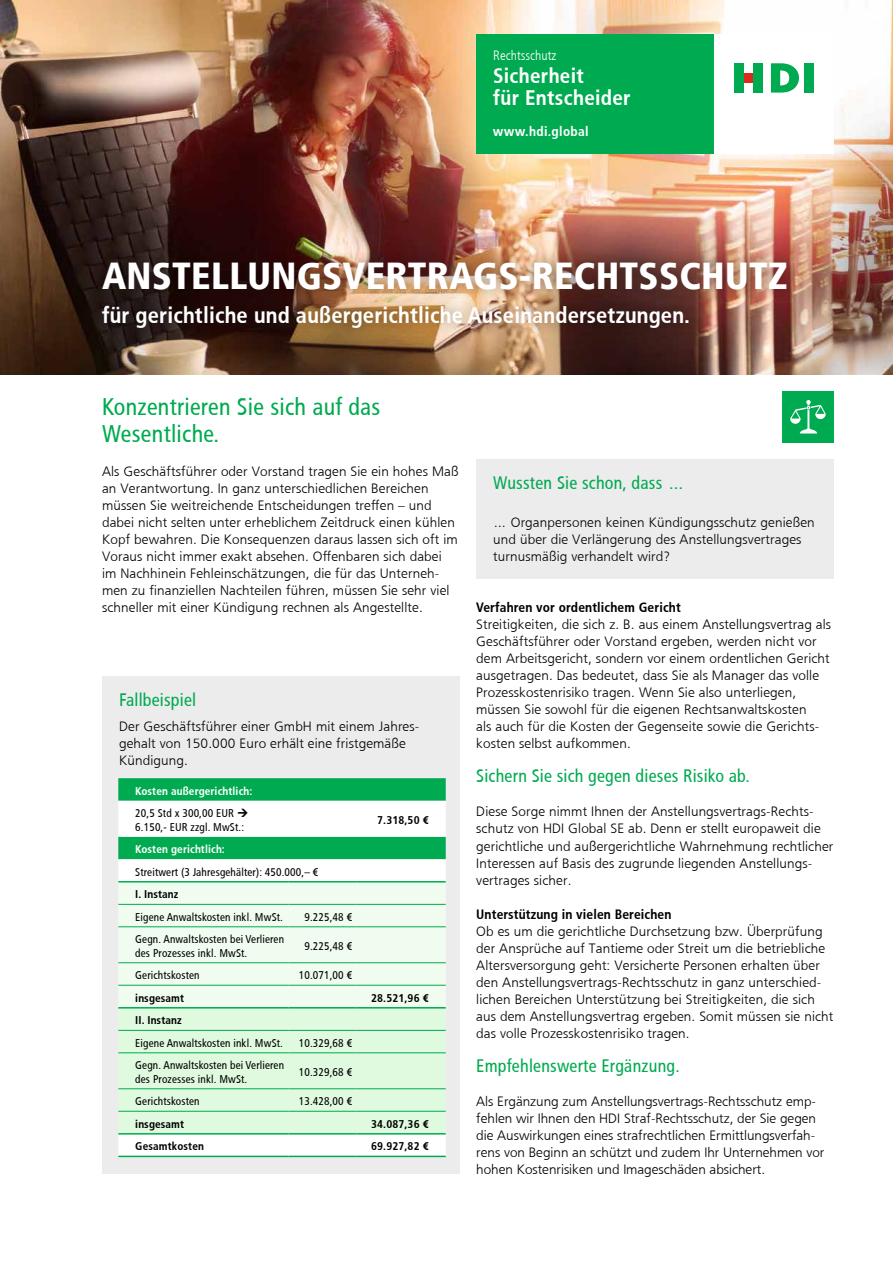
<style>
.page{position:relative;width:893px;height:1263px;background:#fff}
.page>*{position:absolute;margin:0;border:0;box-sizing:border-box;transform-origin:0 0}
.t1{font:37.5px "HDI Gerling Sans Cond Black";letter-spacing:.005em;color:#fff}
.t2{font:24px/27px "HDI Gerling Sans Cond Regular";letter-spacing:.01em;color:#00aa50}
.t3{font:22.5px "HDI Gerling Sans Cond Bold";letter-spacing:.005em;color:#fff}
.t4{font:21px/22.5px "HDI Gerling Sans Cond Bold";letter-spacing:.015em;color:#fff}
.t5{font:18px "HDI Gerling Sans Cond Regular";letter-spacing:.01em;color:#00aa50}
.t6{font:13.5px/17px "HDI Gerling Sans Light";letter-spacing:.01em;color:#000}
.t7{font:13.5px/17px "HDI Gerling Sans Light";letter-spacing:.01em;color:#010206}
.t8{font:13.5px "HDI Gerling Sans Cond Bold";letter-spacing:.01em;color:#000}
.t9{font:13.5px "HDI Gerling Sans Cond Bold";letter-spacing:.025em;color:#fff}
.t10{font:13.5px "HDI Gerling Sans Cond Light";color:#fff}
.t11{font:11.25px/13.5px "HDI Gerling Sans Cond Regular";letter-spacing:.01em;color:#000}
.t12{font:11.25px "HDI Gerling Sans Cond Bold";letter-spacing:.01em;color:#000}
.t13{font:11.25px "HDI Gerling Sans Cond Bold";letter-spacing:.01em;color:#fff}
</style>
<div class="page">
<img style="left:0;top:0;width:893px;height:374px">
<div style="left:90px;top:249px;width:710px;height:93px;background:#000;opacity:.4"></div>
<div style="left:476px;top:34px;width:238px;height:119px;background:#00aa50"></div>
<div style="left:714px;top:34px;width:119px;height:119px;background:#fff"></div>
<div style="left:744px;top:73px;width:9px;height:10px;background:#dd2a1b"></div>
<svg style="left:771px;top:63px;width:28px;height:30px"></svg>
<div style="left:804px;top:63px;width:10px;height:30px;background:#00aa50"></div>
<div style="left:753px;top:63px;width:10px;height:30px;background:#00aa50"></div>
<div style="left:734px;top:63px;width:10px;height:30px;background:#00aa50"></div>
<div style="left:782px;top:391px;width:51px;height:51px;background:#00aa50"></div>
<svg style="left:790px;top:400px;width:36px;height:33px"></svg>
<div style="left:476px;top:459px;width:357px;height:119px;background:#ececec"></div>
<div style="left:102px;top:676px;width:357px;height:498px;background:#ececec"></div>
<div style="left:118px;top:859px;width:328px;height:297px;background:#fff"></div>
<svg style="left:118px;top:882px;width:328px;height:251px"></svg>
<hr style="left:118px;top:881px;width:170px;height:1px;background:#00aa50">
<hr style="left:288px;top:881px;width:68px;height:1px;background:#00aa50">
<hr style="left:356px;top:881px;width:90px;height:1px;background:#00aa50">
<hr style="left:118px;top:1030px;width:170px;height:1px;background:#00aa50">
<hr style="left:288px;top:1030px;width:68px;height:1px;background:#00aa50">
<hr style="left:356px;top:1030px;width:90px;height:1px;background:#00aa50">
<hr style="left:118px;top:1052px;width:170px;height:1px;background:#00aa50">
<hr style="left:288px;top:1052px;width:68px;height:1px;background:#00aa50">
<hr style="left:356px;top:1052px;width:90px;height:1px;background:#00aa50">
<hr style="left:118px;top:1088px;width:170px;height:1px;background:#00aa50">
<hr style="left:288px;top:1088px;width:68px;height:1px;background:#00aa50">
<hr style="left:356px;top:1088px;width:90px;height:1px;background:#00aa50">
<hr style="left:118px;top:1111px;width:170px;height:1px;background:#00aa50">
<hr style="left:288px;top:1111px;width:68px;height:1px;background:#00aa50">
<hr style="left:356px;top:1111px;width:90px;height:1px;background:#00aa50">
<hr style="left:118px;top:904px;width:170px;height:1px;background:#00aa50">
<hr style="left:288px;top:904px;width:68px;height:1px;background:#00aa50">
<hr style="left:356px;top:904px;width:90px;height:1px;background:#00aa50">
<hr style="left:118px;top:926px;width:170px;height:1px;background:#00aa50">
<hr style="left:288px;top:926px;width:68px;height:1px;background:#00aa50">
<hr style="left:356px;top:926px;width:90px;height:1px;background:#00aa50">
<hr style="left:118px;top:962px;width:170px;height:1px;background:#00aa50">
<hr style="left:288px;top:962px;width:68px;height:1px;background:#00aa50">
<hr style="left:356px;top:962px;width:90px;height:1px;background:#00aa50">
<hr style="left:118px;top:985px;width:170px;height:1px;background:#00aa50">
<hr style="left:288px;top:985px;width:68px;height:1px;background:#00aa50">
<hr style="left:356px;top:985px;width:90px;height:1px;background:#00aa50">
<hr style="left:118px;top:1007px;width:170px;height:1px;background:#00aa50">
<hr style="left:288px;top:1007px;width:68px;height:1px;background:#00aa50">
<hr style="left:356px;top:1007px;width:90px;height:1px;background:#00aa50">
<hr style="left:118px;top:1133px;width:170px;height:1px;background:#00aa50">
<hr style="left:288px;top:1133px;width:68px;height:1px;background:#00aa50">
<hr style="left:356px;top:1133px;width:90px;height:1px;background:#00aa50">
<hr style="left:118px;top:1156px;width:170px;height:1px;background:#00aa50">
<hr style="left:288px;top:1156px;width:68px;height:1px;background:#00aa50">
<hr style="left:356px;top:1156px;width:90px;height:1px;background:#00aa50">
<svg style="left:118px;top:778px;width:328px;height:81px;background:#73d09e"></svg>
<p class="t10" style="left:493px;top:48px;width:65px">Rechtsschutz</p>
<h3 class="t4" style="left:493px;top:65px;width:139px">Sicherheit<br>für Entscheider</h3>
<p class="t9" style="left:493px;top:124px;width:97px">www.hdi.global</p>
<h1 class="t1" style="left:102px;top:253px;width:687px">ANSTELLUNGSVERTRAGS-RECHTSSCHUTZ</h1>
<h3 class="t3" style="left:102px;top:302px;width:589px">für gerichtliche und außergerichtliche Auseinandersetzungen.</h3>
<h2 class="t2" style="left:102px;top:394px;width:280px">Konzentrieren Sie sich auf das<br>Wesentliche.</h2>
<p class="t6" style="left:102px;top:463px;width:358px">Als Geschäftsführer oder Vorstand tragen Sie ein hohes Maß an Verantwortung. In ganz unterschiedlichen Bereichen müssen Sie weitreichende Entscheidungen treffen – und dabei nicht selten unter erheblichem Zeitdruck einen kühlen Kopf bewahren. Die Konsequenzen daraus lassen sich oft im Voraus nicht immer exakt absehen. Offenbaren sich dabei im Nachhinein Fehleinschätzungen, die für das Unterneh&shy;men zu finanziellen Nachteilen führen, müssen Sie sehr viel schneller mit einer Kündigung rechnen als Angestellte.</p>
<h3 class="t5" style="left:119px;top:689px;width:79px">Fallbeispiel</h3>
<p class="t6" style="left:119px;top:718px;width:302px">Der Geschäftsführer einer GmbH mit einem Jahres&shy;gehalt von 150.000 Euro erhält eine fristgemäße<br>Kündigung.</p>
<p class="t13" style="left:135px;top:784px;width:119px">Kosten außergerichtlich:</p>
<p class="t11" style="left:135px;top:807px;width:110px">20,5 Std x 300,00 EUR<br>6.150,- EUR zzgl. MwSt.:</p>
<p class="t12" style="left:377px;top:814px;width:53px">7.318,50 €</p>
<p class="t13" style="left:135px;top:843px;width:91px">Kosten gerichtlich:</p>
<p class="t11" style="left:135px;top:865px;width:185px">Streitwert (3 Jahresgehälter): 450.000,– €</p>
<p class="t12" style="left:135px;top:888px;width:45px">I. Instanz</p>
<p class="t11" style="left:135px;top:910px;width:149px">Eigene Anwaltskosten inkl. MwSt.</p>
<p class="t11" style="left:304px;top:910px;width:49px">9.225,48 €</p>
<p class="t11" style="left:135px;top:933px;width:150px">Gegn. Anwaltskosten bei Verlieren des Prozesses inkl. MwSt.</p>
<p class="t11" style="left:304px;top:939px;width:49px">9.225,48 €</p>
<p class="t11" style="left:135px;top:969px;width:66px">Gerichtskosten</p>
<p class="t11" style="left:299px;top:969px;width:55px">10.071,00 €</p>
<p class="t12" style="left:135px;top:991px;width:50px">insgesamt</p>
<p class="t12" style="left:371px;top:991px;width:59px">28.521,96 €</p>
<p class="t12" style="left:135px;top:1014px;width:48px">II. Instanz</p>
<p class="t11" style="left:135px;top:1036px;width:149px">Eigene Anwaltskosten inkl. MwSt.</p>
<p class="t11" style="left:299px;top:1036px;width:55px">10.329,68 €</p>
<p class="t11" style="left:135px;top:1059px;width:150px">Gegn. Anwaltskosten bei Verlieren des Prozesses inkl. MwSt.</p>
<p class="t11" style="left:299px;top:1065px;width:55px">10.329,68 €</p>
<p class="t11" style="left:135px;top:1095px;width:66px">Gerichtskosten</p>
<p class="t11" style="left:299px;top:1095px;width:55px">13.428,00 €</p>
<p class="t12" style="left:135px;top:1117px;width:50px">insgesamt</p>
<p class="t12" style="left:371px;top:1117px;width:59px">34.087,36 €</p>
<p class="t12" style="left:135px;top:1140px;width:70px">Gesamtkosten</p>
<p class="t12" style="left:371px;top:1140px;width:59px">69.927,82 €</p>
<h3 class="t5" style="left:493px;top:472px;width:193px">Wussten Sie schon, dass …</h3>
<p class="t7" style="left:493px;top:514px;width:323px">… Organpersonen keinen Kündigungsschutz genießen und über die Verlängerung des Anstellungsvertrages turnusmäßig verhandelt wird?</p>
<p class="t8" style="left:476px;top:600px;width:206px">Verfahren vor ordentlichem Gericht</p>
<p class="t6" style="left:476px;top:616px;width:356px">Streitigkeiten, die sich z. B. aus einem Anstellungsvertrag als Geschäftsführer oder Vorstand ergeben, werden nicht vor dem Arbeitsgericht, sondern vor einem ordentlichen Gericht ausgetragen. Das bedeutet, dass Sie als Manager das volle Prozesskostenrisiko tragen. Wenn Sie also unterliegen, müssen Sie sowohl für die eigenen Rechtsanwaltskosten<br>als auch für die Kosten der Gegenseite sowie die Gerichts&shy;kosten selbst aufkommen.</p>
<h3 class="t5" style="left:476px;top:766px;width:275px">Sichern Sie sich gegen dieses Risiko ab.</h3>
<p class="t6" style="left:476px;top:803px;width:359px">Diese Sorge nimmt Ihnen der Anstellungsvertrags-Rechts&shy;schutz von HDI Global SE ab. Denn er stellt europaweit die gerichtliche und außergerichtliche Wahrnehmung rechtlicher Interessen auf Basis des zugrunde liegenden Anstellungs&shy;vertrages sicher.</p>
<p class="t8" style="left:476px;top:906px;width:197px">Unterstützung in vielen Bereichen</p>
<p class="t6" style="left:476px;top:922px;width:359px">Ob es um die gerichtliche Durchsetzung bzw. Überprüfung der Ansprüche auf Tantieme oder Streit um die betriebliche Altersversorgung geht: Versicherte Personen erhalten über den Anstellungsvertrags-Rechtsschutz in ganz unterschied&shy;lichen Bereichen Unterstützung bei Streitigkeiten, die sich aus dem Anstellungsvertrag ergeben. Somit müssen sie nicht das volle Prozesskostenrisiko tragen.</p>
<h3 class="t5" style="left:476px;top:1055px;width:205px">Empfehlenswerte Ergänzung.</h3>
<p class="t6" style="left:476px;top:1092px;width:350px">Als Ergänzung zum Anstellungsvertrags-Rechtsschutz emp&shy;fehlen wir Ihnen den HDI Straf-Rechtsschutz, der Sie gegen die Auswirkungen eines strafrechtlichen Ermittlungsverfah&shy;rens von Beginn an schützt und zudem Ihr Unternehmen vor hohen Kostenrisiken und Imageschäden absichert.</p>
</div>
